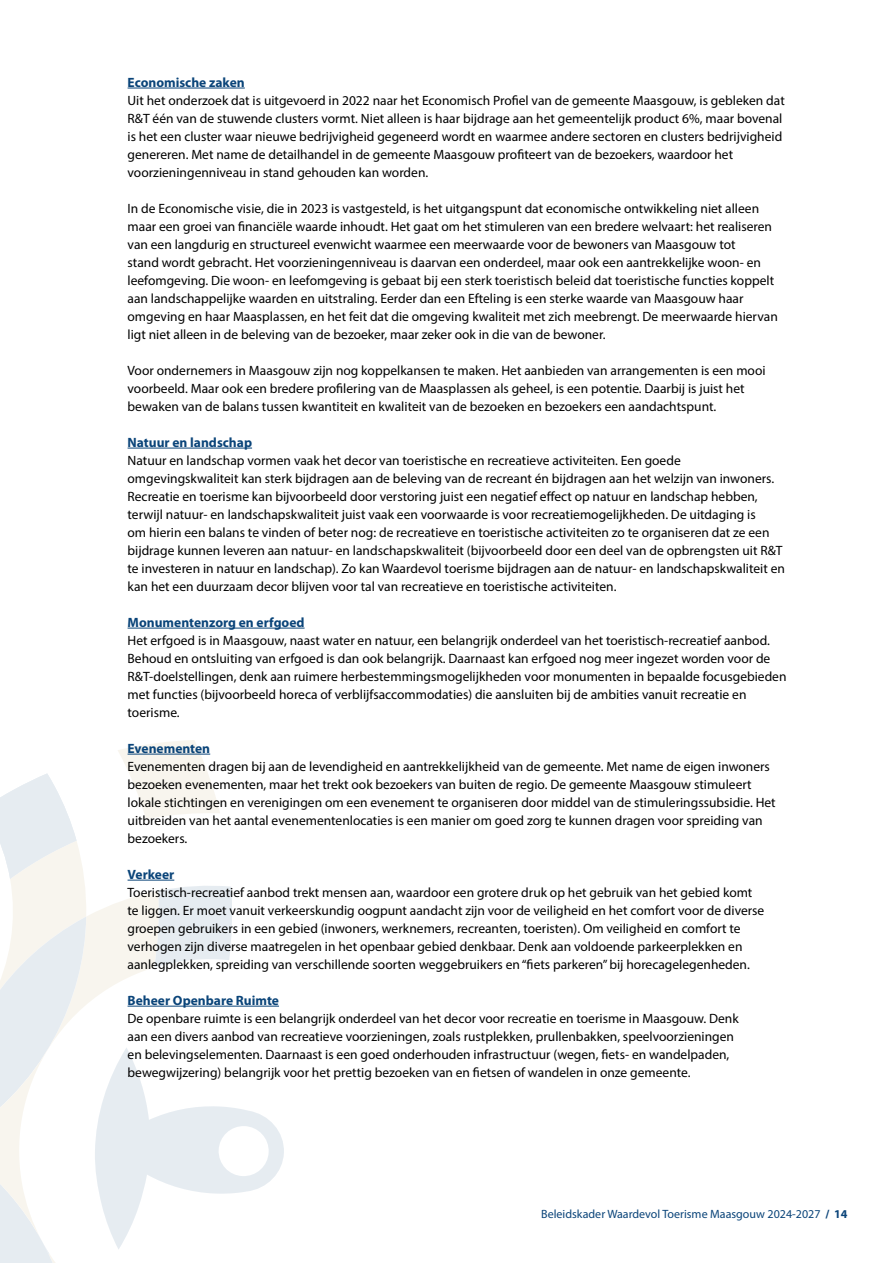
<style>
.page{position:relative;width:893px;height:1263px;background:#fff}
.page>*{position:absolute;margin:0;border:0;box-sizing:border-box;transform-origin:0 0}
.t1{font:13.5px/18px "Myriad Pro";color:#000}
.t2{font:700 13.5px "Myriad Pro";color:#0a4479}
.t3{font:12px "Myriad Pro";color:#0a4479}
.s1{font-weight:700}
</style>
<div class="page">
<svg style="left:0;top:740px;width:284px;height:523px"></svg>
<hr style="left:128px;top:88px;width:117px;height:1px;background:#0a4479">
<hr style="left:128px;top:448px;width:124px;height:1px;background:#0a4479">
<hr style="left:128px;top:628px;width:177px;height:1px;background:#0a4479">
<hr style="left:128px;top:754px;width:82px;height:1px;background:#0a4479">
<hr style="left:128px;top:880px;width:46px;height:1px;background:#0a4479">
<hr style="left:128px;top:1006px;width:151px;height:1px;background:#0a4479">
<p class="t2" style="left:128px;top:73px;width:119px">Economische zaken</p>
<p class="t1" style="left:128px;top:91px;width:659px">Uit het onderzoek dat is uitgevoerd in 2022 naar het Economisch Profiel van de gemeente Maasgouw, is gebleken dat R&amp;T één van de stuwende clusters vormt. Niet alleen is haar bijdrage aan het gemeentelijk product 6%, maar bovenal is het een cluster waar nieuwe bedrijvigheid gegeneerd wordt en waarmee andere sectoren en clusters bedrijvigheid genereren. Met name de detailhandel in de gemeente Maasgouw profiteert van de bezoekers, waardoor het voorzieningenniveau in stand gehouden kan worden.</p>
<p class="t1" style="left:128px;top:199px;width:652px">In de Economische visie, die in 2023 is vastgesteld, is het uitgangspunt dat economische ontwikkeling niet alleen maar een groei van financiële waarde inhoudt. Het gaat om het stimuleren van een bredere welvaart: het realiseren van een langdurig en structureel evenwicht waarmee een meerwaarde voor de bewoners van Maasgouw tot<br>stand wordt gebracht. Het voorzieningenniveau is daarvan een onderdeel, maar ook een aantrekkelijke woon- en leefomgeving. Die woon- en leefomgeving is gebaat bij een sterk toeristisch beleid dat toeristische functies koppelt aan landschappelijke waarden en uitstraling. Eerder dan een Efteling is een sterke waarde van Maasgouw haar omgeving en haar Maasplassen, en het feit dat die omgeving kwaliteit met zich meebrengt. De meerwaarde hiervan ligt niet alleen in de beleving van de bezoeker, maar zeker ook in die van de bewoner.</p>
<p class="t1" style="left:128px;top:361px;width:639px">Voor ondernemers in Maasgouw zijn nog koppelkansen te maken. Het aanbieden van arrangementen is een mooi voorbeeld. Maar ook een bredere profilering van de Maasplassen als geheel, is een potentie. Daarbij is juist het bewaken van de balans tussen kwantiteit en kwaliteit van de bezoeken en bezoekers een aandachtspunt.</p>
<p class="t2" style="left:128px;top:433px;width:126px">Natuur en landschap</p>
<p class="t1" style="left:128px;top:451px;width:659px">Natuur en landschap vormen vaak het decor van toeristische en recreatieve activiteiten. Een goede omgevingskwaliteit kan sterk bijdragen aan de beleving van de recreant én bijdragen aan het welzijn van inwoners.<br>Recreatie en toerisme kan bijvoorbeeld door verstoring juist een negatief effect op natuur en landschap hebben, terwijl natuur- en landschapskwaliteit juist vaak een voorwaarde is voor recreatiemogelijkheden. De uitdaging is<br>om hierin een balans te vinden of beter nog: de recreatieve en toeristische activiteiten zo te organiseren dat ze een bijdrage kunnen leveren aan natuur- en landschapskwaliteit (bijvoorbeeld door een deel van de opbrengsten uit R&amp;T te investeren in natuur en landschap). Zo kan Waardevol toerisme bijdragen aan de natuur- en landschapskwaliteit en kan het een duurzaam decor blijven voor tal van recreatieve en toeristische activiteiten.</p>
<p class="t2" style="left:128px;top:613px;width:178px">Monumentenzorg en erfgoed</p>
<p class="t1" style="left:128px;top:631px;width:660px">Het erfgoed is in Maasgouw, naast water en natuur, een belangrijk onderdeel van het toeristisch-recreatief aanbod.<br>Behoud en ontsluiting van erfgoed is dan ook belangrijk. Daarnaast kan erfgoed nog meer ingezet worden voor de R&amp;T-doelstellingen, denk aan ruimere herbestemmingsmogelijkheden voor monumenten in bepaalde focusgebieden met functies (bijvoorbeeld horeca of verblijfsaccommodaties) die aansluiten bij de ambities vanuit recreatie en toerisme.</p>
<p class="t2" style="left:128px;top:739px;width:84px">Evenementen</p>
<p class="t1" style="left:128px;top:757px;width:650px">Evenementen dragen bij aan de levendigheid en aantrekkelijkheid van de gemeente. Met name de eigen inwoners bezoeken evenementen, maar het trekt ook bezoekers van buiten de regio. De gemeente Maasgouw stimuleert lokale stichtingen en verenigingen om een evenement te organiseren door middel van de stimuleringssubsidie. Het uitbreiden van het aantal evenementenlocaties is een manier om goed zorg te kunnen dragen voor spreiding van bezoekers.</p>
<p class="t2" style="left:128px;top:865px;width:48px">Verkeer</p>
<p class="t1" style="left:128px;top:883px;width:638px">Toeristisch-recreatief aanbod trekt mensen aan, waardoor een grotere druk op het gebruik van het gebied komt te liggen. Er moet vanuit verkeerskundig oogpunt aandacht zijn voor de veiligheid en het comfort voor de diverse groepen gebruikers in een gebied (inwoners, werknemers, recreanten, toeristen). Om veiligheid en comfort te verhogen zijn diverse maatregelen in het openbaar gebied denkbaar. Denk aan voldoende parkeerplekken en aanlegplekken, spreiding van verschillende soorten weggebruikers en “fiets parkeren” bij horecagelegenheden.</p>
<p class="t2" style="left:128px;top:991px;width:153px">Beheer Openbare Ruimte</p>
<p class="t1" style="left:128px;top:1009px;width:613px">De openbare ruimte is een belangrijk onderdeel van het decor voor recreatie en toerisme in Maasgouw. Denk aan een divers aanbod van recreatieve voorzieningen, zoals rustplekken, prullenbakken, speelvoorzieningen en belevingselementen. Daarnaast is een goed onderhouden infrastructuur (wegen, fiets- en wandelpaden, bewegwijzering) belangrijk voor het prettig bezoeken van en fietsen of wandelen in onze gemeente.</p>
<p class="t3" style="left:541px;top:1206px;width:308px">Beleidskader Waardevol Toerisme Maasgouw 2024-2027 <span class="s1">/ 14</span></p>
</div>
